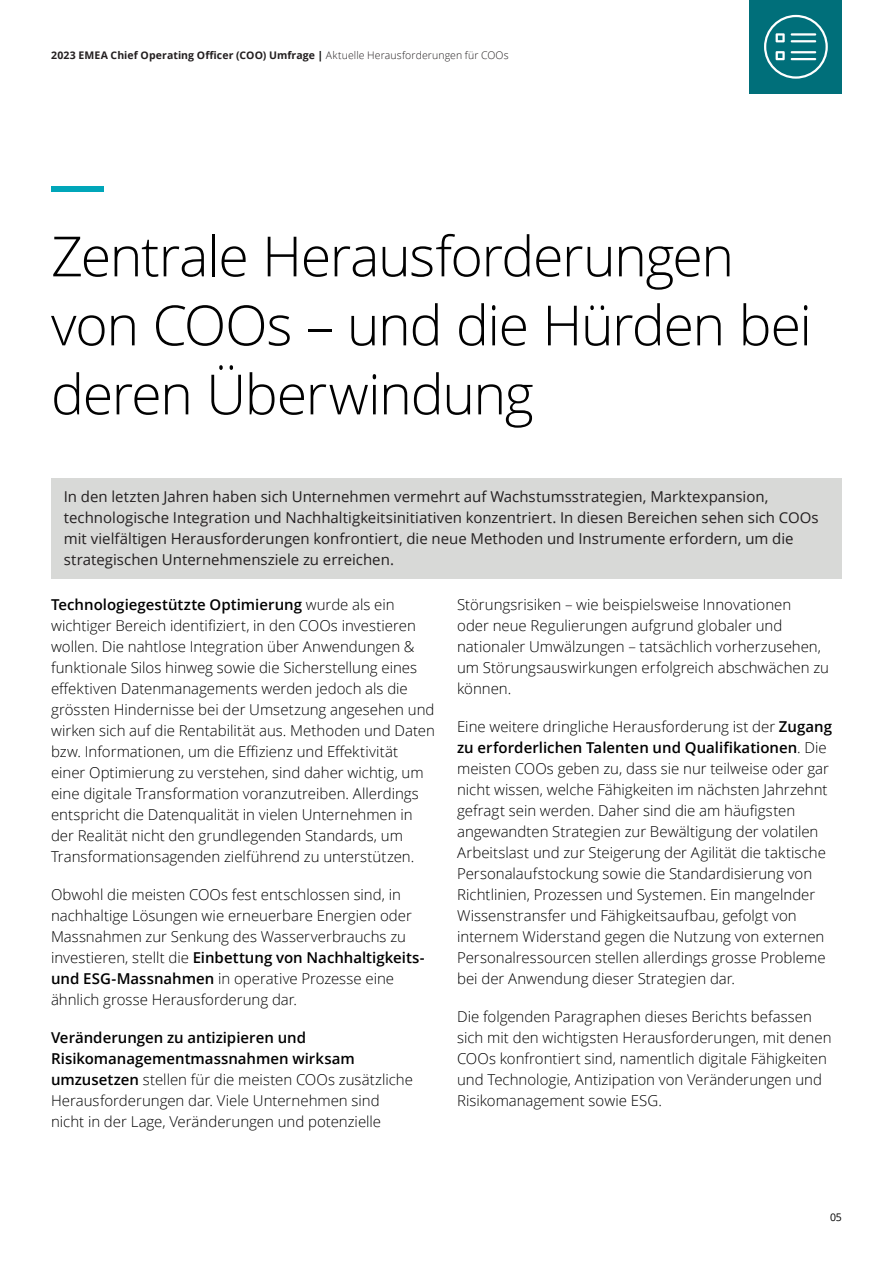
<style>
.page{position:relative;width:893px;height:1263px;background:#fff}
.page>*{position:absolute;margin:0;border:0;box-sizing:border-box;transform-origin:0 0}
.Story_heading_light__37_42pt{font:300 55.5px/69px "Open Sans";letter-spacing:-.025em;color:#010101}
.Body_copy__8_5_12pt{font:300 15px/21px "Open Sans";color:#010101}
.Body_copy__8_5_12pt-2{font:15px/21px "Open Sans";color:#231f20}
.t1{font:700 10.5px "Open Sans";letter-spacing:.01em;color:#231f20}
.t2{font:10.5px "Open Sans";color:#010101}
.s1{color:#010101}
.s2{font-weight:300}
.s3{font-weight:600}
</style>
<div class="page">
<div style="left:51px;top:478px;width:791px;height:100px;background:#d8d9d7"></div>
<div style="left:51px;top:186px;width:53px;height:5px;background:#00a6b9"></div>
<div style="left:750px;top:0;width:92px;height:94px;background:#006f7a"></div>
<svg style="left:764px;top:15px;width:64px;height:64px"></svg>
<hr style="left:791px;top:51px;width:25px;height:2px;background:#fff">
<hr style="left:791px;top:58px;width:25px;height:2px;background:#fff">
<p class="t1" style="left:51px;top:48px;width:459px">2023 EMEA Chief Operating Officer (COO) Umfrage <span class="s1">|</span> <span class="s2">Aktuelle Herausforderungen für COOs</span></p>
<p class="Story_heading_light__37_42pt" style="left:51px;top:220px;width:762px">Zentrale Herausforderungen von COOs – und die Hürden bei deren Überwindung</p>
<p class="Body_copy__8_5_12pt-2" style="left:64px;top:486px;width:756px">In den letzten Jahren haben sich Unternehmen vermehrt auf Wachstumsstrategien, Marktexpansion, technologische Integration und Nachhaltigkeitsinitiativen konzentriert. In diesen Bereichen sehen sich COOs mit vielfältigen Herausforderungen konfrontiert, die neue Methoden und Instrumente erfordern, um die strategischen Unternehmensziele zu erreichen.</p>
<p class="Body_copy__8_5_12pt" style="left:51px;top:594px;width:385px"><span class="s3">Technologiegestützte Optimierung</span> wurde als ein wichtiger Bereich identifiziert, in den COOs investieren wollen. Die nahtlose Integration über Anwendungen &amp; funktionale Silos hinweg sowie die Sicherstellung eines effektiven Datenmanagements werden jedoch als die grössten Hindernisse bei der Umsetzung angesehen und wirken sich auf die Rentabilität aus. Methoden und Daten bzw. Informationen, um die Effizienz und Effektivität einer Optimierung zu verstehen, sind daher wichtig, um eine digitale Transformation voranzutreiben. Allerdings entspricht die Datenqualität in vielen Unternehmen in der Realität nicht den grundlegenden Standards, um Transformationsagenden zielführend zu unterstützen.</p>
<p class="Body_copy__8_5_12pt" style="left:51px;top:884px;width:375px">Obwohl die meisten COOs fest entschlossen sind, in nachhaltige Lösungen wie erneuerbare Energien oder Massnahmen zur Senkung des Wasserverbrauchs zu investieren, stellt die <span class="s3">Einbettung von Nachhaltigkeits&shy;und ESG-Massnahmen</span> in operative Prozesse eine ähnlich grosse Herausforderung dar.</p>
<p class="Body_copy__8_5_12pt" style="left:51px;top:1027px;width:363px"><span class="s3">Veränderungen zu antizipieren und Risikomanagementmassnahmen wirksam umzusetzen</span> stellen für die meisten COOs zusätzliche Herausforderungen dar. Viele Unternehmen sind nicht in der Lage, Veränderungen und potenzielle</p>
<p class="Body_copy__8_5_12pt" style="left:457px;top:594px;width:373px">Störungsrisiken – wie beispielsweise Innovationen<br>oder neue Regulierungen aufgrund globaler und nationaler Umwälzungen – tatsächlich vorherzusehen, um Störungsauswirkungen erfolgreich abschwächen zu können.</p>
<p class="Body_copy__8_5_12pt" style="left:457px;top:716px;width:376px">Eine weitere dringliche Herausforderung ist der <span class="s3">Zugang zu erforderlichen Talenten und Qualifikationen</span>. Die meisten COOs geben zu, dass sie nur teilweise oder gar nicht wissen, welche Fähigkeiten im nächsten Jahrzehnt gefragt sein werden. Daher sind die am häufigsten angewandten Strategien zur Bewältigung der volatilen Arbeitslast und zur Steigerung der Agilität die taktische Personalaufstockung sowie die Standardisierung von Richtlinien, Prozessen und Systemen. Ein mangelnder Wissenstransfer und Fähigkeitsaufbau, gefolgt von internem Widerstand gegen die Nutzung von externen Personalressourcen stellen allerdings grosse Probleme bei der Anwendung dieser Strategien dar.</p>
<p class="Body_copy__8_5_12pt" style="left:457px;top:1006px;width:376px">Die folgenden Paragraphen dieses Berichts befassen sich mit den wichtigsten Herausforderungen, mit denen COOs konfrontiert sind, namentlich digitale Fähigkeiten und Technologie, Antizipation von Veränderungen und Risikomanagement sowie ESG.</p>
<p class="t2" style="left:830px;top:1210px;width:13px">05</p>
</div>
